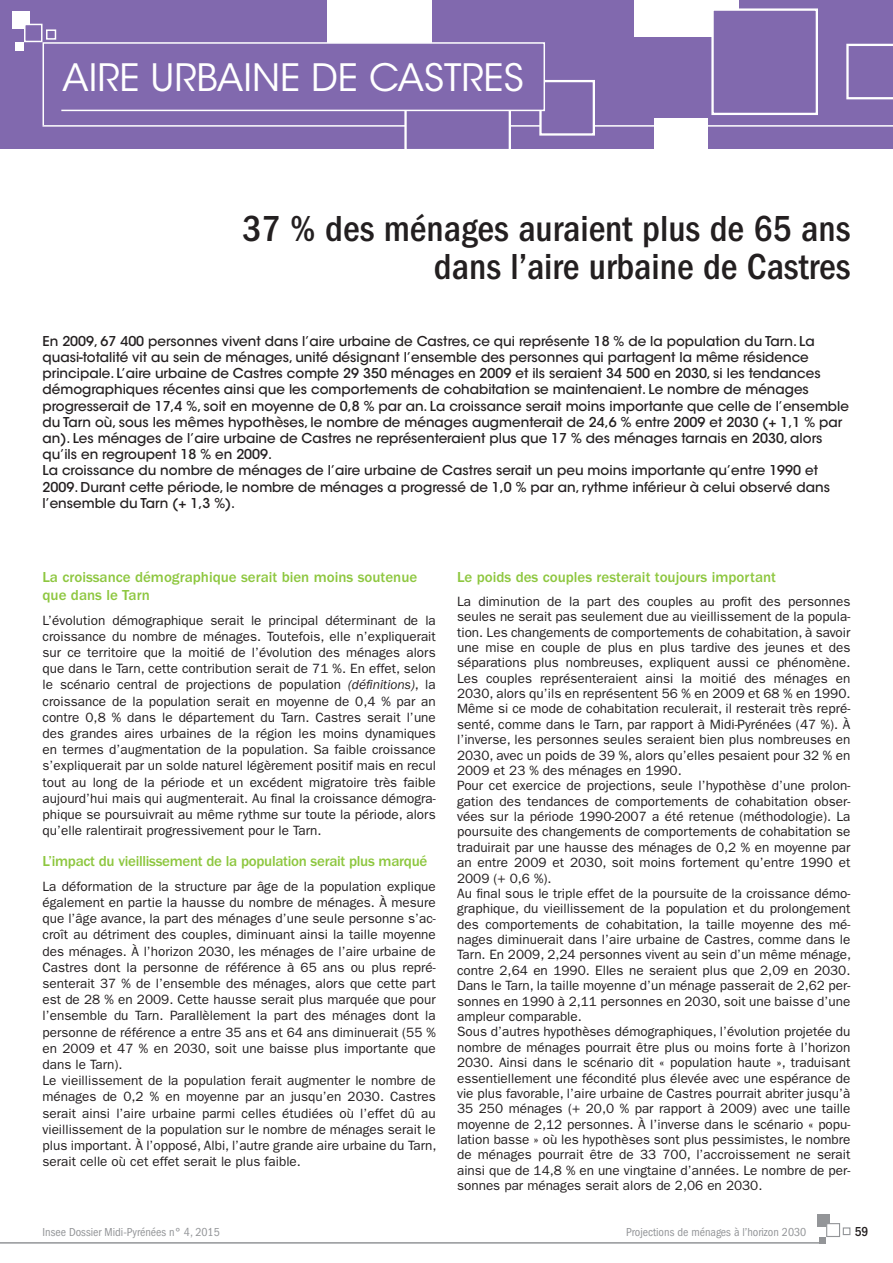
<style>
.page{position:relative;width:893px;height:1263px;background:#fff}
.page>*{position:absolute;margin:0;border:0;box-sizing:border-box;transform-origin:0 0}
.t1{font:500 condensed 37.5px/37.5px "ITC Franklin Gothic Std";color:#231f20;text-align:right}
.t2{font:37.5px "ITC Avant Garde Std";color:#fff}
.t3{font:500 15px/18px "ITC Franklin Gothic Std";color:#8ec740}
.t4{font:500 15px "ITC Franklin Gothic Std";letter-spacing:-.02em;color:#8ec740}
.t5{font:13.5px/15.5px "ITC Franklin Gothic Std";color:#231f20}
.t6{font:500 13.5px/16.2px "ITC Avant Garde Std";color:#231f20}
.t7{font:500 condensed 13.5px "ITC Franklin Gothic Std";color:#231f20}
.t8{font:condensed 12px "ITC Franklin Gothic Std";color:#939598}
.s1{font-style:italic}
</style>
<div class="page">
<div style="left:0;top:0;width:893px;height:149px;background:#8169ae"></div>
<div style="left:12px;top:12px;width:17px;height:17px;background:#fff"></div>
<div style="left:46px;top:29px;width:10px;height:11px;border:2px solid #fff"></div>
<div style="left:15px;top:42px;width:9px;height:9px;background:#fff"></div>
<div style="left:24px;top:24px;width:19px;height:18px;background:#8169ae;border:2px solid #fff"></div>
<div style="left:817px;top:1214px;width:13px;height:13px;background:#939598"></div>
<div style="left:843px;top:1227px;width:7px;height:8px;border:1px solid #939598"></div>
<div style="left:819px;top:1237px;width:7px;height:6px;background:#939598"></div>
<div style="left:826px;top:1223px;width:14px;height:14px;background:#fff;border:1px solid #939598"></div>
<div style="left:634px;top:0;width:105px;height:36px;background:#fff"></div>
<svg style="left:846px;top:44px;width:47px;height:55px"></svg>
<div style="left:655px;top:118px;width:53px;height:34px;background:#fff"></div>
<div style="left:711px;top:8px;width:107px;height:107px;background:#8169ae;border:2px solid #fff"></div>
<hr style="left:0;top:1242px;width:822px;height:1px;background:#939598">
<div style="left:327px;top:0;width:105px;height:73px;background:#fff"></div>
<hr style="left:43px;top:125px;width:850px;height:2px;background:#fff">
<div style="left:404px;top:45px;width:107px;height:106px;background:#8169ae;border:2px solid #fff"></div>
<div style="left:539px;top:80px;width:56px;height:56px;background:#8169ae;border:2px solid #fff"></div>
<svg style="left:42px;top:41px;width:504px;height:86px"></svg>
<h1 class="t2" style="left:62px;top:54px;width:463px">AIRE URBAINE DE CASTRES</h1>
<h1 class="t1" style="left:243px;top:210px;width:609px">37 % des ménages auraient plus de 65 ans dans l’aire urbaine de Castres</h1>
<p class="t6" style="left:43px;top:333px;width:808px">En 2009, 67 400 personnes vivent dans l’aire urbaine de Castres, ce qui représente 18 % de la population du Tarn. La quasi-totalité vit au sein de ménages, unité désignant l’ensemble des personnes qui partagent la même résidence principale. L’aire urbaine de Castres compte 29 350 ménages en 2009 et ils seraient 34 500 en 2030, si les tendances démographiques récentes ainsi que les comportements de cohabitation se maintenaient. Le nombre de ménages progresserait de 17,4 %, soit en moyenne de 0,8 % par an. La croissance serait moins importante que celle de l’ensemble du Tarn où, sous les mêmes hypothèses, le nombre de ménages augmenterait de 24,6 % entre 2009 et 2030 (+ 1,1 % par an). Les ménages de l’aire urbaine de Castres ne représenteraient plus que 17 % des ménages tarnais en 2030, alors qu’ils en regroupent 18 % en 2009.<br>La croissance du nombre de ménages de l’aire urbaine de Castres serait un peu moins importante qu’entre 1990 et 2009. Durant cette période, le nombre de ménages a progressé de 1,0 % par an, rythme inférieur à celui observé dans l’ensemble du Tarn (+ 1,3 %).</p>
<p class="t3" style="left:43px;top:568px;width:376px">La croissance démographique serait bien moins soutenue que dans le Tarn</p>
<p class="t5" style="left:43px;top:612px;width:395px;line-height:16.2px;text-align:justify">L’évolution démographique serait le principal déterminant de la croissance du nombre de ménages. Toutefois, elle n’expliquerait sur ce territoire que la moitié de l’évolution des ménages alors que dans le Tarn, cette contribution serait de 71 %. En effet, selon le scénario central de projections de population <span class="s1">(définitions)</span>, la croissance de la population serait en moyenne de 0,4 % par an contre 0,8 % dans le département du Tarn. Castres serait l’une des grandes aires urbaines de la région les moins dynamiques en termes d’augmentation de la population. Sa faible croissance s’expliquerait par un solde naturel légèrement positif mais en recul tout au long de la période et un excédent migratoire très faible aujourd’hui mais qui augmenterait. Au final la croissance démogra&shy;phique se poursuivrait au même rythme sur toute la période, alors qu’elle ralentirait progressivement pour le Tarn.</p>
<p class="t4" style="left:43px;top:853px;width:386px">L’impact du vieillissement de la population serait plus marqué</p>
<p class="t5" style="left:43px;top:878px;width:395px;line-height:16.2px">La déformation de la structure par âge de la population explique également en partie la hausse du nombre de ménages. À mesure que l’âge avance, la part des ménages d’une seule personne s’ac&shy;croît au détriment des couples, diminuant ainsi la taille moyenne des ménages. À l’horizon 2030, les ménages de l’aire urbaine de Castres dont la personne de référence à 65 ans ou plus repré&shy;senterait 37 % de l’ensemble des ménages, alors que cette part est de 28 % en 2009. Cette hausse serait plus marquée que pour l’ensemble du Tarn. Parallèlement la part des ménages dont la personne de référence a entre 35 ans et 64 ans diminuerait (55 % en 2009 et 47 % en 2030, soit une baisse plus importante que dans le Tarn).<br>Le vieillissement de la population ferait augmenter le nombre de ménages de 0,2 % en moyenne par an jusqu’en 2030. Castres serait ainsi l’aire urbaine parmi celles étudiées où l’effet dû au vieillissement de la population sur le nombre de ménages serait le plus important. À l’opposé, Albi, l’autre grande aire urbaine du Tarn, serait celle où cet effet serait le plus faible.</p>
<p class="t3" style="left:457px;top:568px;width:320px">Le poids des couples resterait toujours important</p>
<p class="t5" style="left:457px;top:593px;width:395px">La diminution de la part des couples au profit des personnes seules ne serait pas seulement due au vieillissement de la popula&shy;tion. Les changements de comportements de cohabitation, à savoir une mise en couple de plus en plus tardive des jeunes et des séparations plus nombreuses, expliquent aussi ce phénomène.<br>Les couples représenteraient ainsi la moitié des ménages en 2030, alors qu’ils en représentent 56 % en 2009 et 68 % en 1990.<br>Même si ce mode de cohabitation reculerait, il resterait très repré&shy;senté, comme dans le Tarn, par rapport à Midi-Pyrénées (47 %). À l’inverse, les personnes seules seraient bien plus nombreuses en 2030, avec un poids de 39 %, alors qu’elles pesaient pour 32 % en 2009 et 23 % des ménages en 1990.<br>Pour cet exercice de projections, seule l’hypothèse d’une prolon&shy;gation des tendances de comportements de cohabitation obser&shy;vées sur la période 1990-2007 a été retenue (méthodologie). La poursuite des changements de comportements de cohabitation se traduirait par une hausse des ménages de 0,2 % en moyenne par an entre 2009 et 2030, soit moins fortement qu’entre 1990 et 2009 (+ 0,6 %).<br>Au final sous le triple effet de la poursuite de la croissance démo&shy;graphique, du vieillissement de la population et du prolongement des comportements de cohabitation, la taille moyenne des mé&shy;nages diminuerait dans l’aire urbaine de Castres, comme dans le Tarn. En 2009, 2,24 personnes vivent au sein d’un même ménage, contre 2,64 en 1990. Elles ne seraient plus que 2,09 en 2030.<br>Dans le Tarn, la taille moyenne d’un ménage passerait de 2,62 per&shy;sonnes en 1990 à 2,11 personnes en 2030, soit une baisse d’une ampleur comparable.<br>Sous d’autres hypothèses démographiques, l’évolution projetée du nombre de ménages pourrait être plus ou moins forte à l’horizon 2030. Ainsi dans le scénario dit « population haute », traduisant essentiellement une fécondité plus élevée avec une espérance de vie plus favorable, l’aire urbaine de Castres pourrait abriter jusqu’à 35 250 ménages (+ 20,0 % par rapport à 2009) avec une taille moyenne de 2,12 personnes. À l’inverse dans le scénario « popu&shy;lation basse » où les hypothèses sont plus pessimistes, le nombre de ménages pourrait être de 33 700, l’accroissement ne serait ainsi que de 14,8 % en une vingtaine d’années. Le nombre de per&shy;sonnes par ménages serait alors de 2,06 en 2030.</p>
<p class="t8" style="left:43px;top:1225px;width:179px">Insee Dossier Midi-Pyrénées n° 4, 2015</p>
<p class="t8" style="left:626px;top:1225px;width:182px">Projections de ménages à l’horizon 2030</p>
<p class="t7" style="left:855px;top:1224px;width:15px">59</p>
</div>
